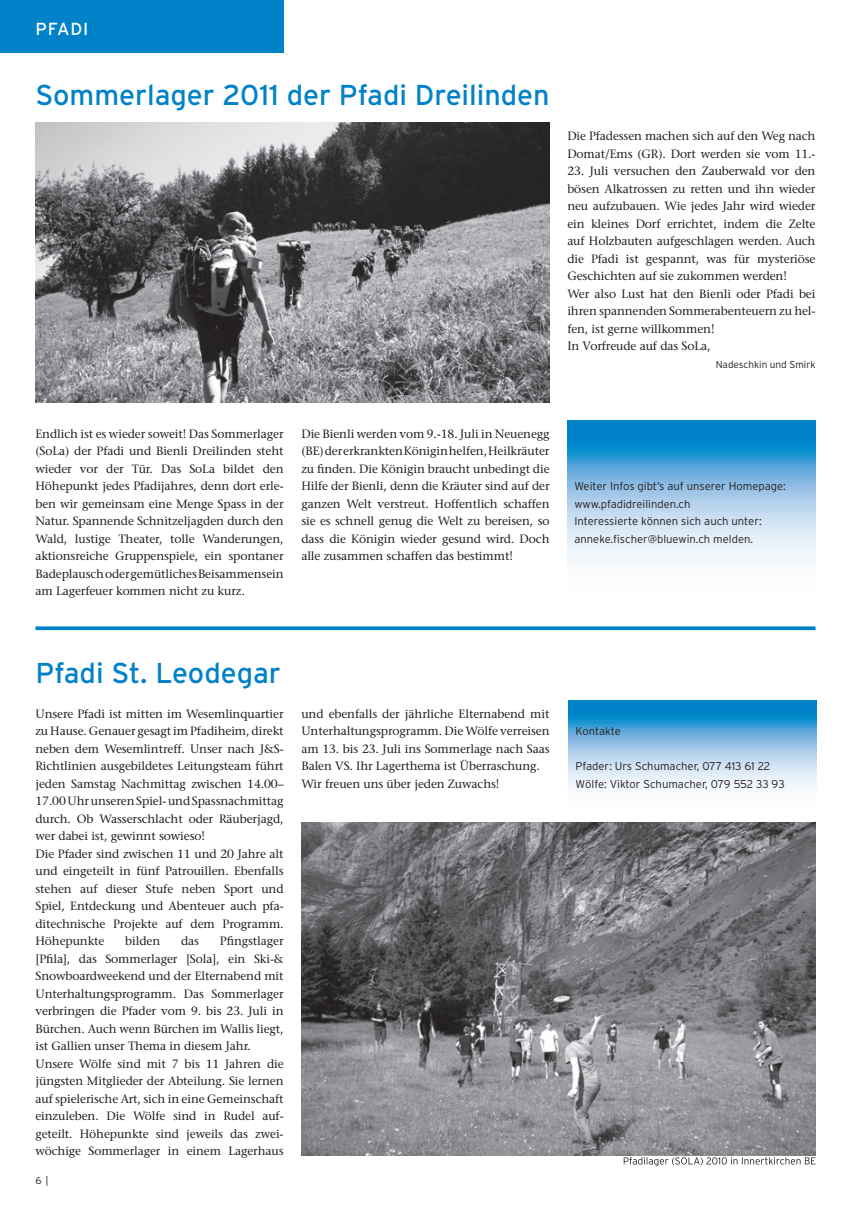
<style>
.page{position:relative;width:851px;height:1205px;background:#fff}
.page>*{position:absolute;margin:0;border:0;box-sizing:border-box;transform-origin:0 0}
.t1{font:28.75px "Interstate";color:#0082c8}
.t2{font:17.5px "Interstate";color:#fff}
.t3{font:500 12px/17.5px "Stone Serif Std";letter-spacing:-.01em;color:#231f20}
.t4{font:300 11.25px/17.5px "Interstate";color:#231f20}
.t5{font:300 10px "Interstate";color:#231f20}
</style>
<div class="page">
<svg style="left:567px;top:420px;width:248px;height:140px;background:#82bde3"></svg>
<svg style="left:568px;top:700px;width:248px;height:123px"></svg>
<div style="left:0;top:0;width:283px;height:53px;background:#0082c8"></div>
<img style="left:35px;top:123px;width:514px;height:280px">
<svg style="left:35px;top:626px;width:780px;height:4px;background:#188ecd"></svg>
<img style="left:301px;top:823px;width:514px;height:332px">
<svg style="left:623px;top:1157px;width:192px;height:9px"></svg>
<h2 class="t2" style="left:35px;top:19px;width:23px">Pfadi</h2>
<h1 class="t1" style="left:35px;top:79px;width:515px">Sommerlager 2011 der Pfadi Dreilinden</h1>
<p class="t3" style="left:567px;top:127px;width:250px">Die Pfadessen machen sich auf den Weg nach<br>Domat/Ems (GR). Dort werden sie vom 11.-</p>
<p class="t3" style="left:567px;top:162px;width:250px">23. Juli versuchen den Zauberwald vor den bösen Alkatrossen zu retten und ihn wieder neu aufzubauen. Wie jedes Jahr wird wieder ein kleines Dorf errichtet, indem die Zelte auf Holzbauten aufgeschlagen werden. Auch die Pfadi ist gespannt, was für mysteriöse Geschichten auf sie zukommen werden!<br>Wer also Lust hat den Bienli oder Pfadi bei ihren spannenden Sommerabenteuern zu hel&shy;fen, ist gerne willkommen!<br>In Vorfreude auf das SoLa,</p>
<p class="t5" style="left:715px;top:358px;width:101px">Nadeschkin und Smirk</p>
<p class="t3" style="left:35px;top:425px;width:250px;text-align:justify">Endlich ist es wieder soweit! Das Sommerlager (SoLa) der Pfadi und Bienli Dreilinden steht wieder vor der Tür. Das SoLa bildet den Höhepunkt jedes Pfadijahres, denn dort erle&shy;ben wir gemeinsam eine Menge Spass in der Natur. Spannende Schnitzeljagden durch den Wald, lustige Theater, tolle Wanderungen, aktionsreiche Gruppenspiele, ein spontaner Badeplausch oder gemütliches Beisammensein am Lagerfeuer kommen nicht zu kurz.</p>
<p class="t3" style="left:301px;top:425px;width:250px;text-align:justify">Die Bienli werden vom 9.-18. Juli in Neuenegg (BE) der erkrankten Königin helfen, Heilkräuter zu finden. Die Königin braucht unbedingt die Hilfe der Bienli, denn die Kräuter sind auf der ganzen Welt verstreut. Hoffentlich schaffen sie es schnell genug die Welt zu bereisen, so dass die Königin wieder gesund wird. Doch alle zusammen schaffen das bestimmt!</p>
<p class="t4" style="left:574px;top:477px;width:213px">Weiter Infos gibt’s auf unserer Homepage: www.pfadidreilinden.ch<br>Interessierte können sich auch unter: anneke.fischer@bluewin.ch melden.</p>
<h1 class="t1" style="left:35px;top:656px;width:247px">Pfadi St. Leodegar</h1>
<p class="t3" style="left:35px;top:705px;width:250px">Unsere Pfadi ist mitten im Wesemlinquartier zu Hause. Genauer gesagt im Pfadiheim, direkt neben dem Wesemlintreff. Unser nach J&amp;S-Richtlinien ausgebildetes Leitungsteam führt jeden Samstag Nachmittag zwischen 14.00– 17.00 Uhr unseren Spiel- und Spassnachmittag durch. Ob Wasserschlacht oder Räuberjagd, wer dabei ist, gewinnt sowieso!<br>Die Pfader sind zwischen 11 und 20 Jahre alt und eingeteilt in fünf Patrouillen. Ebenfalls stehen auf dieser Stufe neben Sport und Spiel, Entdeckung und Abenteuer auch pfa&shy;ditechnische Projekte auf dem Programm.<br>Höhepunkte</p>
<p class="t3" style="left:35px;top:932px;width:250px;text-indent:184px">Pfingstlager [Pfila], das Sommerlager [Sola], ein Ski-&amp; Snowboardweekend und der Elternabend mit Unterhaltungsprogramm. Das Sommerlager verbringen die Pfader vom 9. bis 23. Juli in Bürchen. Auch wenn Bürchen im Wallis liegt, ist Gallien unser Thema in diesem Jahr.<br>Unsere Wölfe sind mit 7 bis 11 Jahren die jüngsten Mitglieder der Abteilung. Sie lernen auf spielerische Art, sich in eine Gemeinschaft einzuleben. Die Wölfe sind in Rudel auf&shy;geteilt. Höhepunkte sind jeweils das zwei&shy;wöchige Sommerlager in einem Lagerhaus</p>
<p class="t3" style="left:125px;top:932px;width:36px">bilden</p>
<p class="t3" style="left:181px;top:932px;width:19px">das</p>
<p class="t5" style="left:35px;top:1175px;width:15px">6 |</p>
<p class="t3" style="left:301px;top:705px;width:250px">und ebenfalls der jährliche Elternabend mit Unterhaltungsprogramm. Die Wölfe verreisen am 13. bis 23. Juli ins Sommerlage nach Saas Balen VS. Ihr Lagerthema ist Überraschung.<br>Wir freuen uns über jeden Zuwachs!</p>
<p class="t4" style="left:575px;top:722px;width:47px">Kontakte</p>
<p class="t4" style="left:575px;top:757px;width:210px">Pfader: Urs Schumacher, 077 413 61 22<br>Wölfe: Viktor Schumacher, 079 552 33 93</p>
</div>
